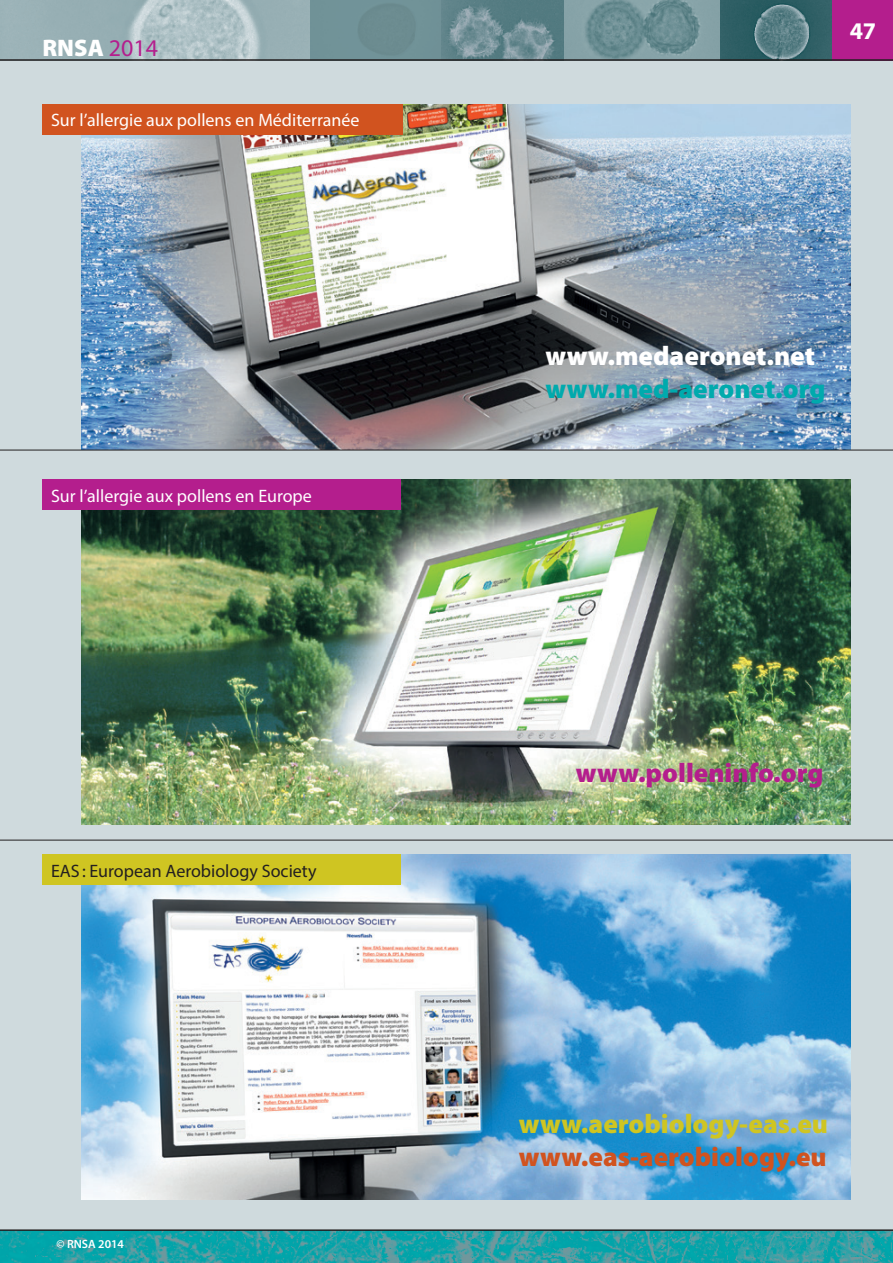
<style>
.page{position:relative;width:893px;height:1263px;background:#fff}
.page>*{position:absolute;margin:0;border:0;box-sizing:border-box;transform-origin:0 0}
.t1{font:900 27px "Myriad Pro";color:#cfc522}
.t2{font:900 27px "Myriad Pro";color:#d1531f}
.t3{font:900 27px "Myriad Pro";color:#00aaad}
.t4{font:900 27px "Myriad Pro";color:#fff}
.t5{font:900 27px "Myriad Pro";color:#b41e8d}
.t6{font:900 24px "Myriad Pro";color:#fff}
.t7{font:700 24px "Myriad Pro";color:#fff}
.t8{font:18px "Myriad Pro";color:#fff}
.t9{font:18px "Myriad Pro";color:#231f20}
.t10{font:600 12px "Myriad Pro";color:#fff}
.s1{font-weight:400;color:#b41e8d}
</style>
<div class="page">
<div style="left:0;top:0;width:893px;height:1230px;background:#cfdadd"></div>
<img style="left:0;top:1231px;width:893px;height:32px">
<img style="left:81px;top:480px;width:769px;height:345px">
<img style="left:81px;top:105px;width:769px;height:345px">
<img style="left:81px;top:855px;width:769px;height:345px">
<img style="left:564px;top:0;width:157px;height:59px">
<img style="left:441px;top:0;width:123px;height:59px">
<img style="left:721px;top:0;width:112px;height:59px">
<img style="left:0;top:0;width:310px;height:59px">
<div style="left:833px;top:0;width:60px;height:60px;background:#b41e8d"></div>
<div style="left:43px;top:480px;width:358px;height:30px;background:#b41e8d"></div>
<div style="left:43px;top:855px;width:358px;height:30px;background:#cfc522"></div>
<div style="left:43px;top:105px;width:360px;height:30px;background:#d1531f"></div>
<hr style="left:0;top:59px;width:893px;height:2px;background:#231f20">
<hr style="left:0;top:450px;width:893px;height:1px;background:#231f20">
<hr style="left:0;top:840px;width:893px;height:1px;background:#231f20">
<hr style="left:0;top:1230px;width:893px;height:1px;background:#231f20">
<h2 class="t6" style="left:43px;top:31px;width:117px">RNSA <span class="s1">2014</span></h2>
<p class="t8" style="left:51px;top:109px;width:310px">Sur l’allergie aux pollens en Méditerranée</p>
<p class="t8" style="left:51px;top:484px;width:262px">Sur l’allergie aux pollens en Europe</p>
<p class="t9" style="left:51px;top:859px;width:267px">EAS : European Aerobiology Society</p>
<p class="t10" style="left:56px;top:1236px;width:69px">© RNSA 2014</p>
<h2 class="t7" style="left:850px;top:15px;width:28px">47</h2>
<h1 class="t4" style="left:545px;top:338px;width:271px">www.medaeronet.net</h1>
<h1 class="t3" style="left:545px;top:371px;width:282px">www.med-aeronet.org</h1>
<h1 class="t5" style="left:576px;top:755px;width:249px">www.polleninfo.org</h1>
<h1 class="t1" style="left:519px;top:1106px;width:311px">www.aerobiology-eas.eu</h1>
<h1 class="t2" style="left:519px;top:1139px;width:309px">www.eas-aerobiology.eu</h1>
</div>
